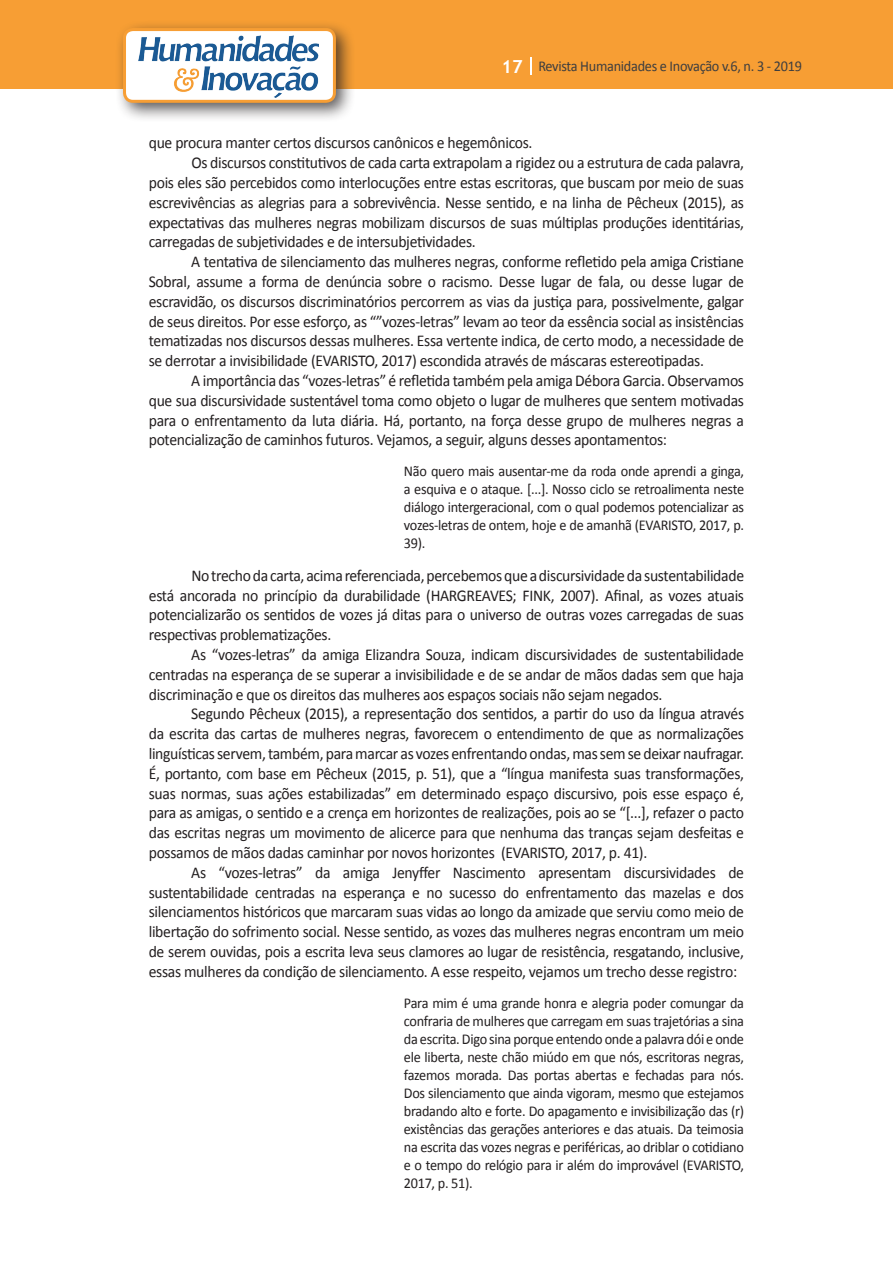
<style>
.page{position:relative;width:893px;height:1263px;background:#fff}
.page>*{position:absolute;margin:0;border:0;box-sizing:border-box;transform-origin:0 0}
.t1{font:16.5px/19.8px "Calibri";letter-spacing:-.02em;color:#231f20;text-align:justify;scale:.95 1}
.t2{font:15px/18px "Calibri";letter-spacing:-.02em;color:#231f20;text-align:justify;scale:.95 1}
.t3{font:15px "Calibri";letter-spacing:-.02em;color:#3e3e3f;scale:.95 1}
.s1{font-family:"Trebuchet MS";font-weight:700;font-size:18px;color:#fff}
</style>
<div class="page">
<div style="left:0;top:0;width:893px;height:88px;background:#f79e34"></div>
<svg style="left:530px;top:57px;width:2px;height:18px"></svg>
<div style="left:115px;top:20px;width:241px;height:103px;background:#231f20;opacity:.75"></div>
<div style="left:125px;top:30px;width:209px;height:71px;background:#fff;border-radius:9px"></div>
<img style="left:138px;top:35px;width:181px;height:62px">
<div style="left:123px;top:28px;width:213px;height:75px;border:3px solid #f79e34;border-radius:9px"></div>
<p class="t3" style="left:501px;top:57px;width:318px"><span class="s1">17</span> Revista Humanidades e Inovação v.6, n. 3 - 2019</p>
<p class="t1" style="left:149px;top:133px;width:405px">que procura manter certos discursos canônicos e hegemônicos.</p>
<p class="t1" style="left:191px;top:153px;width:583px">Os discursos constitutivos de cada carta extrapolam a rigidez ou a estrutura de cada palavra,</p>
<p class="t1" style="left:149px;top:173px;width:628px">pois eles são percebidos como interlocuções entre estas escritoras, que buscam por meio de suas</p>
<p class="t1" style="left:149px;top:193px;width:628px">escrevivências as alegrias para a sobrevivência. Nesse sentido, e na linha de Pêcheux (2015), as</p>
<p class="t1" style="left:149px;top:212px;width:628px">expectativas das mulheres negras mobilizam discursos de suas múltiplas produções identitárias,</p>
<p class="t1" style="left:149px;top:232px;width:346px">carregadas de subjetividades e de intersubjetividades.</p>
<p class="t1" style="left:191px;top:252px;width:583px">A tentativa de silenciamento das mulheres negras, conforme refletido pela amiga Cristiane</p>
<p class="t1" style="left:149px;top:272px;width:628px">Sobral, assume a forma de denúncia sobre o racismo. Desse lugar de fala, ou desse lugar de</p>
<p class="t1" style="left:149px;top:292px;width:628px">escravidão, os discursos discriminatórios percorrem as vias da justiça para, possivelmente, galgar</p>
<p class="t1" style="left:149px;top:311px;width:628px">de seus direitos. Por esse esforço, as “”vozes-letras” levam ao teor da essência social as insistências</p>
<p class="t1" style="left:149px;top:331px;width:628px">tematizadas nos discursos dessas mulheres. Essa vertente indica, de certo modo, a necessidade de</p>
<p class="t1" style="left:149px;top:351px;width:586px">se derrotar a invisibilidade (EVARISTO, 2017) escondida através de máscaras estereotipadas.</p>
<p class="t1" style="left:191px;top:371px;width:583px">A importância das “vozes-letras” é refletida também pela amiga Débora Garcia. Observamos</p>
<p class="t1" style="left:149px;top:391px;width:628px">que sua discursividade sustentável toma como objeto o lugar de mulheres que sentem motivadas</p>
<p class="t1" style="left:149px;top:410px;width:628px">para o enfrentamento da luta diária. Há, portanto, na força desse grupo de mulheres negras a</p>
<p class="t1" style="left:149px;top:430px;width:547px">potencialização de caminhos futuros. Vejamos, a seguir, alguns desses apontamentos:</p>
<p class="t2" style="left:404px;top:462px;width:360px">Não quero mais ausentar-me da roda onde aprendi a ginga, a esquiva e o ataque. [...]. Nosso ciclo se retroalimenta neste diálogo intergeracional, com o qual podemos potencializar as vozes-letras de ontem, hoje e de amanhã (EVARISTO, 2017, p.<br>39).</p>
<p class="t1" style="left:149px;top:565px;width:628px;text-indent:43px">Notrechodacarta,acimareferenciada,percebemosqueadiscursividadedasustentabilidade está ancorada no princípio da durabilidade (HARGREAVES; FINK, 2007). Afinal, as vozes atuais potencializarão os sentidos de vozes já ditas para o universo de outras vozes carregadas de suas respectivas problematizações.</p>
<p class="t1" style="left:149px;top:645px;width:628px;text-indent:43px">As “vozes-letras” da amiga Elizandra Souza, indicam discursividades de sustentabilidade centradas na esperança de se superar a invisibilidade e de se andar de mãos dadas sem que haja discriminação e que os direitos das mulheres aos espaços sociais não sejam negados.</p>
<p class="t1" style="left:149px;top:704px;width:628px;text-indent:43px">Segundo Pêcheux (2015), a representação dos sentidos, a partir do uso da língua através da escrita das cartas de mulheres negras, favorecem o entendimento de que as normalizações linguísticasservem,também,paramarcar as vozes enfrentandoondas,massemsedeixarnaufragar.<br>É, portanto, com base em Pêcheux (2015, p. 51), que a “língua manifesta suas transformações, suas normas, suas ações estabilizadas” em determinado espaço discursivo, pois esse espaço é, para as amigas, o sentido e a crença em horizontes de realizações, pois ao se “[...], refazer o pacto das escritas negras um movimento de alicerce para que nenhuma das tranças sejam desfeitas e possamos de mãos dadas caminhar por novos horizontes (EVARISTO, 2017, p. 41).</p>
<p class="t1" style="left:149px;top:862px;width:628px;text-indent:43px">As “vozes-letras” da amiga Jenyffer Nascimento apresentam discursividades de sustentabilidade centradas na esperança e no sucesso do enfrentamento das mazelas e dos silenciamentos históricos que marcaram suas vidas ao longo da amizade que serviu como meio de libertação do sofrimento social. Nesse sentido, as vozes das mulheres negras encontram um meio de serem ouvidas, pois a escrita leva seus clamores ao lugar de resistência, resgatando, inclusive, essas mulheres da condição de silenciamento. A esse respeito, vejamos um trecho desse registro:</p>
<p class="t2" style="left:404px;top:994px;width:360px">Para mim é uma grande honra e alegria poder comungar da confraria de mulheres que carregam em suas trajetórias a sina da escrita. Digo sina porque entendo onde a palavra dói e onde ele liberta, neste chão miúdo em que nós, escritoras negras, fazemos morada. Das portas abertas e fechadas para nós.<br>Dos silenciamento que ainda vigoram, mesmo que estejamos bradando alto e forte. Do apagamento e invisibilização das (r) existências das gerações anteriores e das atuais. Da teimosia na escrita das vozes negras e periféricas, ao driblar o cotidiano e o tempo do relógio para ir além do improvável (EVARISTO, 2017, p. 51).</p>
</div>
